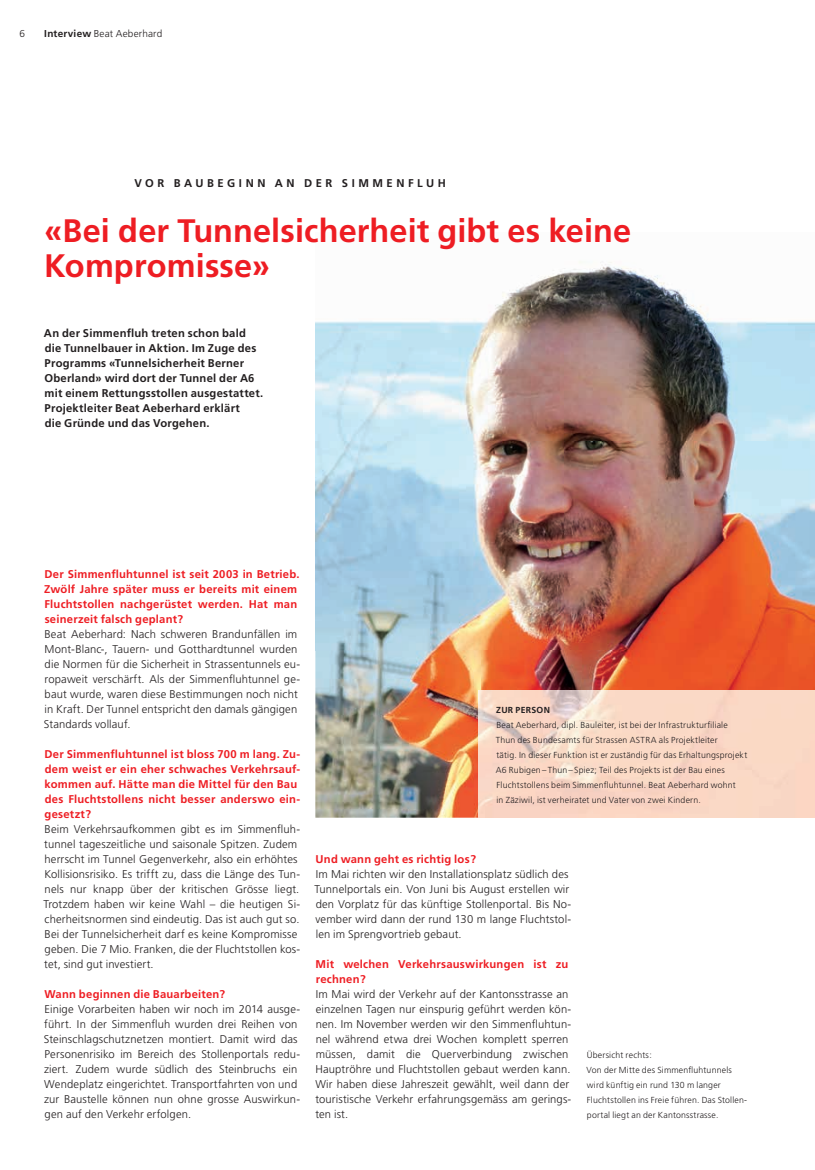
<style>
.page{position:relative;width:815px;height:1170px;background:#fff}
.page>*{position:absolute;margin:0;border:0;box-sizing:border-box;transform-origin:0 0}
.t1{font:700 32.5px/35px "Frutiger LT Std";letter-spacing:.005em;color:#ee1d23}
.t2{font:300 11.25px/15px "Frutiger LT Std";letter-spacing:.015em;color:#231f20}
.t3{font:700 11.25px/15px "Frutiger LT Std";letter-spacing:.02em;color:#ee1d23}
.t4{font:700 11.25px/15px "Frutiger LT Std";letter-spacing:.02em;color:#231f20}
.t5{font:700 11.25px "Frutiger LT Std";letter-spacing:.315em;color:#231f20}
.t6{font:300 10px "Frutiger LT Std";letter-spacing:.015em;color:#231f20}
.t7{font:300 8.75px/15px "Frutiger LT Std";letter-spacing:.02em;color:#231f20}
.t8{font:700 8.75px "Frutiger LT Std";letter-spacing:.035em;color:#231f20}
.s1{font-weight:700}
</style>
<div class="page">
<img style="left:315px;top:261px;width:500px;height:389px">
<img style="left:315px;top:650px;width:167px;height:167px">
<img style="left:482px;top:650px;width:333px;height:40px">
<img style="left:478px;top:690px;width:337px;height:127px">
<p class="t6" style="left:19px;top:28px;width:7px">6</p>
<p class="t6" style="left:44px;top:28px;width:119px"><span class="s1">Interview</span> Beat Aeberhard</p>
<p class="t5" style="left:134px;top:177px;width:313px">VOR BAUBEGINN AN DER SIMMENFLUH</p>
<h1 class="t1" style="left:44px;top:214px;width:588px">«Bei der Tunnelsicherheit gibt es keine<br>Kompromisse»</h1>
<p class="t4" style="left:44px;top:326px;width:221px">An der Simmenfluh treten schon bald die Tunnelbauer in Aktion. Im Zuge des Programms «Tunnelsicherheit Berner Oberland» wird dort der Tunnel der A6 mit einem Rettungsstollen ausgestattet.<br>Projektleiter Beat Aeberhard erklärt<br>die Gründe und das Vorgehen.</p>
<p class="t3" style="left:44px;top:566px;width:257px">Der Simmenfluhtunnel ist seit 2003 in Betrieb.<br>Zwölf Jahre später muss er bereits mit einem Fluchtstollen nachgerüstet werden. Hat man seinerzeit falsch geplant?</p>
<p class="t2" style="left:44px;top:626px;width:258px">Beat Aeberhard: Nach schweren Brandunfällen im Mont-Blanc-, Tauern- und Gotthardtunnel wurden die Normen für die Sicherheit in Strassentunnels eu&shy;ropaweit verschärft. Als der Simmenfluhtunnel ge&shy;baut wurde, waren diese Bestimmungen noch nicht in Kraft. Der Tunnel entspricht den damals gängigen Standards vollauf.</p>
<p class="t3" style="left:45px;top:746px;width:257px">Der Simmenfluhtunnel ist bloss 700 m lang. Zu&shy;dem weist er ein eher schwaches Verkehrsauf&shy;kommen auf. Hätte man die Mittel für den Bau des Fluchtstollens nicht besser anderswo ein&shy;gesetzt?</p>
<p class="t2" style="left:43px;top:821px;width:258px">Beim Verkehrsaufkommen gibt es im Simmenfluh&shy;tunnel tageszeitliche und saisonale Spitzen. Zudem herrscht im Tunnel Gegenverkehr, also ein erhöhtes Kollisionsrisiko. Es trifft zu, dass die Länge des Tun&shy;nels nur knapp über der kritischen Grösse liegt.<br>Trotzdem haben wir keine Wahl – die heutigen Si&shy;cherheitsnormen sind eindeutig. Das ist auch gut so.<br>Bei der Tunnelsicherheit darf es keine Kompromisse geben. Die 7 Mio. Franken, die der Fluchtstollen kos&shy;tet, sind gut investiert.</p>
<p class="t3" style="left:44px;top:986px;width:182px">Wann beginnen die Bauarbeiten?</p>
<p class="t2" style="left:44px;top:1001px;width:258px">Einige Vorarbeiten haben wir noch im 2014 ausge&shy;führt. In der Simmenfluh wurden drei Reihen von Steinschlagschutznetzen montiert. Damit wird das Personenrisiko im Bereich des Stollenportals redu&shy;ziert. Zudem wurde südlich des Steinbruchs ein Wendeplatz eingerichtet. Transportfahrten von und zur Baustelle können nun ohne grosse Auswirkun&shy;gen auf den Verkehr erfolgen.</p>
<p class="t8" style="left:496px;top:704px;width:55px">ZUR PERSON</p>
<p class="t7" style="left:496px;top:717px;width:253px">Beat Aeberhard, dipl. Bauleiter, ist bei der Infrastrukturfiliale Thun des Bundesamts für Strassen ASTRA als Projektleiter<br>tätig. In dieser Funktion ist er zuständig für das Erhaltungsprojekt A6 Rubigen – Thun – Spiez; Teil des Projekts ist der Bau eines Fluchtstollens beim Simmenfluhtunnel. Beat Aeberhard wohnt<br>in Zäziwil, ist verheiratet und Vater von zwei Kindern.</p>
<p class="t3" style="left:316px;top:851px;width:162px">Und wann geht es richtig los?</p>
<p class="t2" style="left:314px;top:866px;width:258px">Im Mai richten wir den Installationsplatz südlich des Tunnelportals ein. Von Juni bis August erstellen wir den Vorplatz für das künftige Stollenportal. Bis No&shy;vember wird dann der rund 130 m lange Fluchtstol&shy;len im Sprengvortrieb gebaut.</p>
<p class="t3" style="left:316px;top:956px;width:254px">Mit welchen Verkehrsauswirkungen ist zu rechnen?</p>
<p class="t2" style="left:315px;top:986px;width:257px">Im Mai wird der Verkehr auf der Kantonsstrasse an einzelnen Tagen nur einspurig geführt werden kön&shy;nen. Im November werden wir den Simmenfluhtun&shy;nel während etwa drei Wochen komplett sperren müssen, damit die Querverbindung zwischen Hauptröhre und Fluchtstollen gebaut werden kann.<br>Wir haben diese Jahreszeit gewählt, weil dann der touristische Verkehr erfahrungsgemäss am gerings&shy;ten ist.</p>
<p class="t7" style="left:587px;top:1047px;width:162px">Übersicht rechts:<br>Von der Mitte des Simmenfluhtunnels wird künftig ein rund 130 m langer Fluchtstollen ins Freie führen. Das Stollen&shy;portal liegt an der Kantonsstrasse.</p>
</div>
